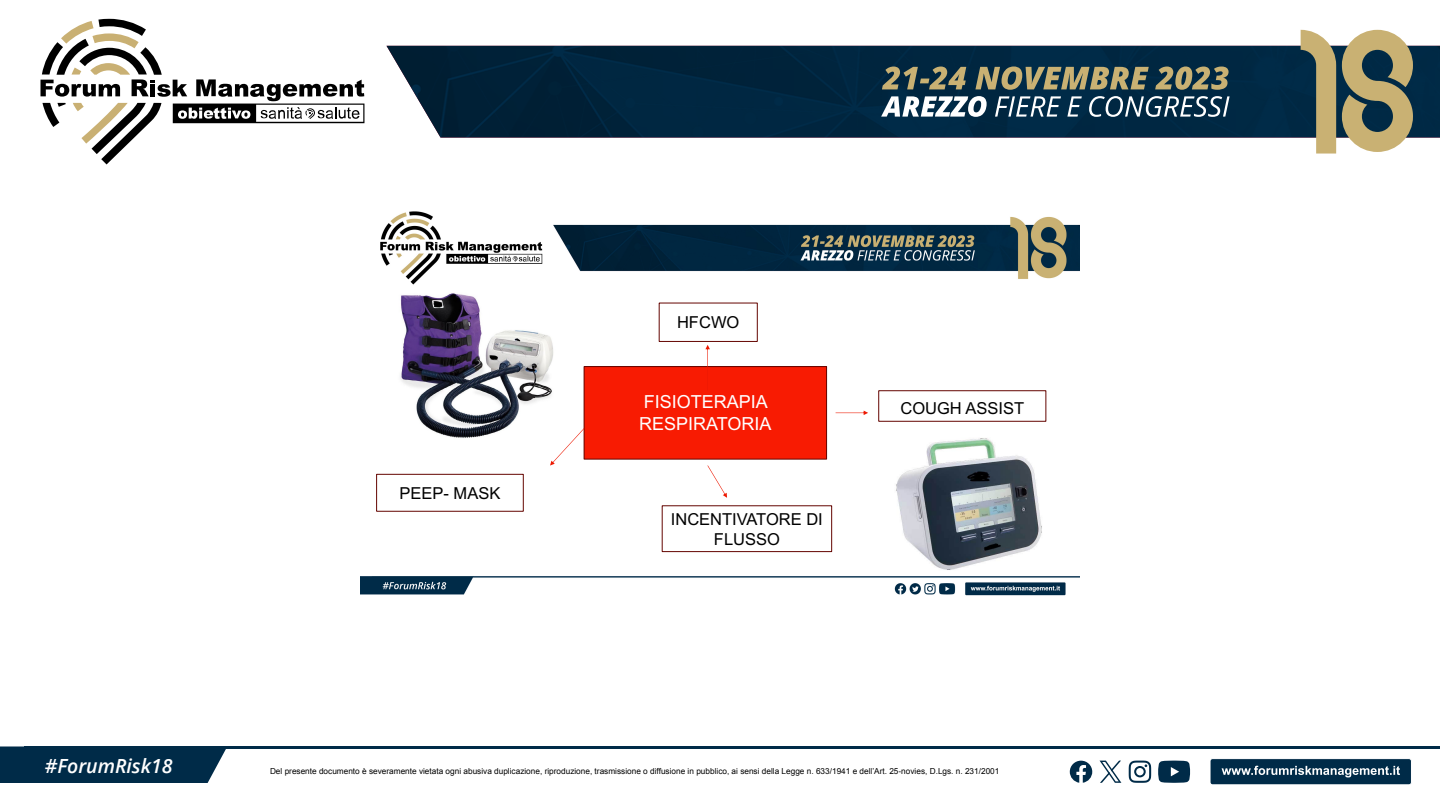
<style>
.page{position:relative;width:1440px;height:810px;background:#fff}
.page>*{position:absolute;margin:0;border:0;box-sizing:border-box;transform-origin:0 0}
.t1{font:italic 600 19.5px "Open Sans";color:#fff}
.t2{font:18px/21.8px "Arial";color:#fff}
.t3{font:16.5px/20.2px "Arial";color:#000;text-align:center}
.t4{font:8.25px "Arial";color:#000}
</style>
<div class="page">
<div style="left:0;top:746px;width:226px;height:37px;background:#002b48"></div>
<div style="left:1210px;top:759px;width:201px;height:26px;background:#002b48;border-radius:3px"></div>
<div style="left:1210px;top:758px;width:202px;height:27px;border:1px solid #fff;border-radius:3px"></div>
<svg style="left:1222px;top:766px;width:178px;height:11px"></svg>
<hr style="left:24px;top:746px;width:1416px;height:3px;background:#002b48">
<img style="left:386px;top:46px;width:1054px;height:92px">
<svg style="left:1342px;top:30px;width:71px;height:122px"></svg>
<svg style="left:1301px;top:30px;width:35px;height:124px"></svg>
<svg style="left:40px;top:19px;width:324px;height:145px"></svg>
<svg style="left:881px;top:96px;width:349px;height:21px"></svg>
<svg style="left:882px;top:66px;width:347px;height:24px"></svg>
<svg style="left:1129px;top:761px;width:22px;height:22px"></svg>
<svg style="left:1158px;top:761px;width:32px;height:22px"></svg>
<svg style="left:1070px;top:761px;width:22px;height:22px"></svg>
<svg style="left:1100px;top:761px;width:21px;height:22px"></svg>
<img style="left:360px;top:211px;width:720px;height:385px">
<div style="left:584px;top:367px;width:243px;height:92px;background:#f81b02"></div>
<div style="left:584px;top:366px;width:243px;height:94px;border:1px solid #640500"></div>
<div style="left:659px;top:303px;width:98px;height:38px;background:#fff"></div>
<div style="left:659px;top:303px;width:99px;height:39px;border:1px solid #640500"></div>
<div style="left:377px;top:474px;width:146px;height:37px;background:#fff"></div>
<div style="left:376px;top:474px;width:148px;height:38px;border:1px solid #640500"></div>
<div style="left:662px;top:506px;width:170px;height:46px;background:#fff"></div>
<div style="left:662px;top:505px;width:170px;height:47px;border:1px solid #640500"></div>
<div style="left:879px;top:391px;width:167px;height:30px;background:#fff"></div>
<div style="left:878px;top:390px;width:168px;height:32px;border:1px solid #640500"></div>
<svg style="left:705px;top:345px;width:5px;height:23px"></svg>
<svg style="left:836px;top:411px;width:32px;height:4px"></svg>
<svg style="left:707px;top:465px;width:20px;height:33px"></svg>
<svg style="left:550px;top:428px;width:34px;height:38px"></svg>
<img style="left:892px;top:433px;width:154px;height:143px">
<img style="left:397px;top:292px;width:160px;height:149px">
<h3 class="t3" style="left:400px;top:483px;width:102px">PEEP- MASK</h3>
<h3 class="t3" style="left:677px;top:312px;width:64px">HFCWO</h3>
<h2 class="t2" style="left:639px;top:391px;width:134px">FISIOTERAPIA<br>RESPIRATORIA</h2>
<h3 class="t3" style="left:671px;top:509px;width:154px">INCENTIVATORE DI<br>FLUSSO</h3>
<h3 class="t3" style="left:900px;top:398px;width:125px">COUGH ASSIST</h3>
<h1 class="t1" style="left:45px;top:752px;width:129px">#ForumRisk18</h1>
<p class="t4" style="left:270px;top:766px;width:731px">Del presente documento è severamente vietata ogni abusiva duplicazione, riproduzione, trasmissione o diffusione in pubblico, ai sensi della Legge n. 633/1941 e dell’Art. 25-novies, D.Lgs. n. 231/2001</p>
</div>
